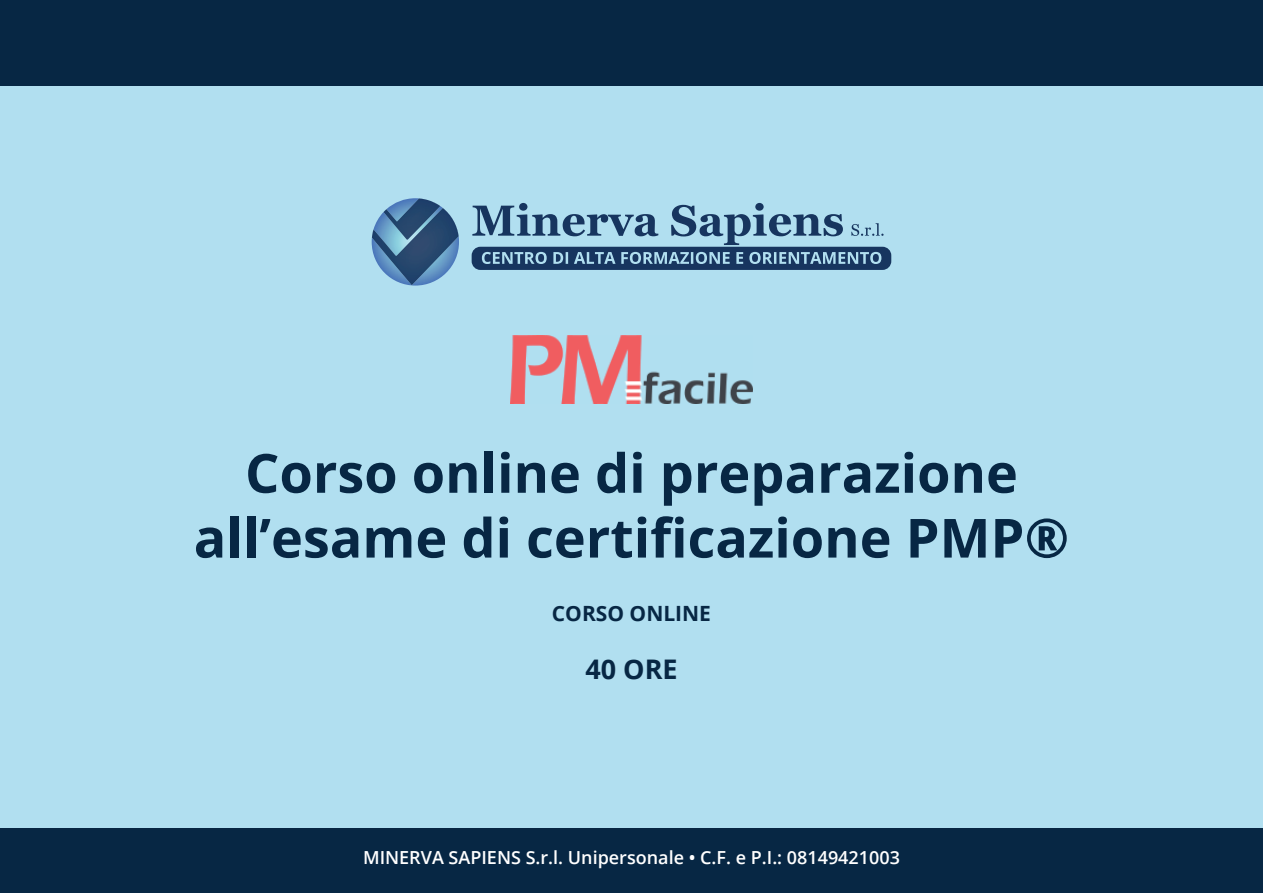
<style>
.page{position:relative;width:1263px;height:893px;background:#b1dff0}
.page>*{position:absolute;margin:0;border:0;box-sizing:border-box;transform-origin:0 0}
.t1{font:700 54px/64.8px "Open Sans";color:#072744;text-align:center}
.t2{font:700 27px "Open Sans";color:#072744}
.t3{font:700 21px "Open Sans";color:#072744}
.t4{font:600 18px "Open Sans";color:#fff}
</style>
<div class="page">
<div style="left:0;top:0;width:1263px;height:85px;background:#072744"></div>
<div style="left:0;top:828px;width:1263px;height:65px;background:#072744"></div>
<img style="left:510px;top:335px;width:243px;height:68px">
<svg style="left:472px;top:203px;width:419px;height:67px"></svg>
<img style="left:388px;top:198px;width:52px;height:10px">
<img style="left:372px;top:208px;width:87px;height:77px">
<h1 class="t1" style="left:194px;top:439px;width:877px">Corso online di preparazione all’esame di certificazione PMP®</h1>
<p class="t3" style="left:552px;top:599px;width:161px">CORSO ONLINE</p>
<h2 class="t2" style="left:585px;top:650px;width:94px">40 ORE</h2>
<p class="t4" style="left:363px;top:845px;width:538px">MINERVA SAPIENS S.r.l. Unipersonale • C.F. e P.I.: 08149421003</p>
</div>
